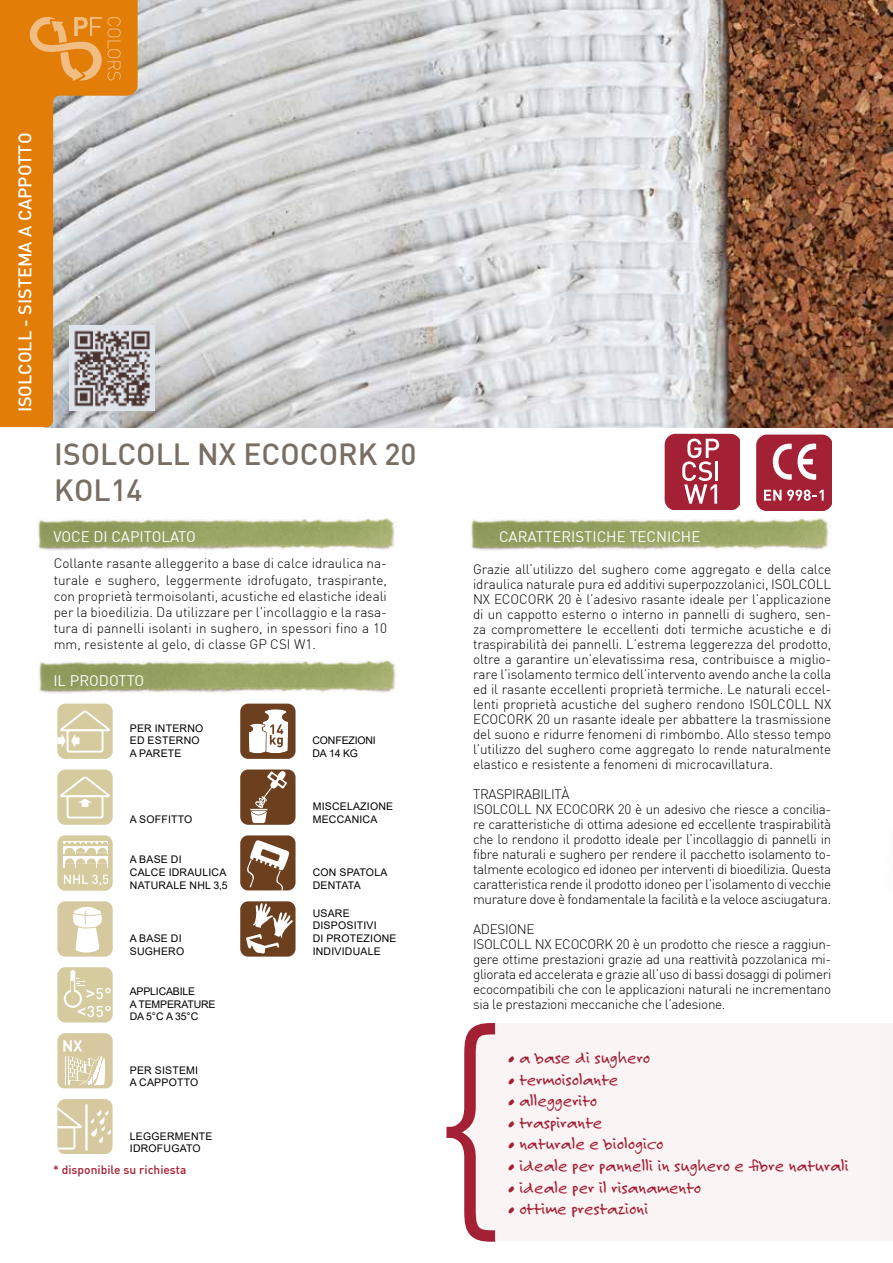
<style>
.page{position:relative;width:893px;height:1263px;background:#fff}
.page>*{position:absolute;margin:0;border:0;box-sizing:border-box;transform-origin:0 0}
.t1{font:500 30px/36px "DIN";color:#786e63}
.t2{font:18px "Felt Tip Roman";color:#a42035}
.t3{font:500 18px "DIN";color:#fff}
.t4{font:15px "DIN";color:#fff}
.t5{font:300 13.5px/15px "DIN";letter-spacing:-.025em;color:#000;text-align:justify}
.t6{font:500 12px "DIN";color:#a42035}
.t7{font:10.5px/12.6px "Arial";letter-spacing:.02em;color:#000}
.t8{font:10.5px/12.6px "Arial";letter-spacing:-.015em;color:#000}
</style>
<div class="page">
<img style="left:471px;top:518px;width:358px;height:33px">
<img style="left:39px;top:660px;width:357px;height:34px">
<img style="left:38px;top:517px;width:357px;height:34px">
<div style="left:495px;top:1023px;width:398px;height:218px;background:#faf4f5"></div>
<svg style="left:446px;top:1023px;width:49px;height:219px"></svg>
<img style="left:138px;top:0;width:755px;height:427px">
<svg style="left:0;top:0;width:138px;height:427px;background:#d39f63"></svg>
<svg style="left:756px;top:435px;width:75px;height:75px;background:#b34657"></svg>
<svg style="left:665px;top:434px;width:75px;height:76px;background:#b14253"></svg>
<svg style="left:28px;top:16px;width:93px;height:65px;background:#e6902c"></svg>
<img style="left:70px;top:325px;width:85px;height:85px">
<div style="left:57px;top:704px;width:56px;height:55px;background:#d6ca9f;border-radius:8px"></div>
<svg style="left:57px;top:710px;width:53px;height:42px"></svg>
<div style="left:240px;top:704px;width:56px;height:55px;background:#6c401f;border-radius:8px"></div>
<svg style="left:249px;top:709px;width:39px;height:45px"></svg>
<div style="left:57px;top:769px;width:56px;height:56px;background:#d6ca9f;border-radius:8px"></div>
<svg style="left:60px;top:776px;width:50px;height:42px"></svg>
<div style="left:240px;top:769px;width:56px;height:56px;background:#6c401f;border-radius:8px"></div>
<svg style="left:250px;top:771px;width:37px;height:52px"></svg>
<div style="left:57px;top:835px;width:56px;height:56px;background:#d6ca9f;border-radius:8px"></div>
<div style="left:63px;top:841px;width:45px;height:26px;background:#fff"></div>
<hr style="left:63px;top:844px;width:45px;height:2px;background:#d6ca9f">
<hr style="left:63px;top:855px;width:45px;height:1px;background:#d6ca9f">
<svg style="left:65px;top:842px;width:42px;height:26px"></svg>
<svg style="left:64px;top:874px;width:44px;height:12px"></svg>
<div style="left:240px;top:835px;width:56px;height:55px;background:#6c401f;border-radius:8px"></div>
<svg style="left:245px;top:840px;width:45px;height:51px"></svg>
<div style="left:57px;top:901px;width:56px;height:56px;background:#d6c89f;border-radius:8px"></div>
<svg style="left:73px;top:906px;width:29px;height:47px"></svg>
<div style="left:240px;top:901px;width:56px;height:56px;background:#6c401f;border-radius:8px"></div>
<svg style="left:246px;top:902px;width:47px;height:51px"></svg>
<div style="left:57px;top:967px;width:56px;height:55px;background:#d6ca9f;border-radius:8px"></div>
<svg style="left:64px;top:989px;width:18px;height:19px"></svg>
<svg style="left:70px;top:970px;width:5px;height:31px"></svg>
<div style="left:66px;top:992px;width:14px;height:14px;background:#d6ca9f;border-radius:50%"></div>
<hr style="left:72px;top:982px;width:2px;height:21px;background:#d6ca9f">
<svg style="left:78px;top:1006px;width:33px;height:11px"></svg>
<svg style="left:77px;top:978px;width:34px;height:21px"></svg>
<svg style="left:57px;top:1033px;width:56px;height:56px"></svg>
<svg style="left:57px;top:1099px;width:56px;height:54px;background:#dcd1ae"></svg>
<h2 class="t3" style="left:13px;top:412px;width:281px;rotate:-90deg">ISOLCOLL - SISTEMA A CAPPOTTO</h2>
<h1 class="t1" style="left:54px;top:435px;width:364px">ISOLCOLL NX ECOCORK 20<br>KOL14</h1>
<p class="t4" style="left:53px;top:527px;width:144px">VOCE DI CAPITOLATO</p>
<p class="t4" style="left:499px;top:527px;width:203px">CARATTERISTICHE TECNICHE</p>
<p class="t5" style="left:54px;top:555px;width:335px;line-height:16.2px">Collante rasante alleggerito a base di calce idraulica na&shy;turale e sughero, leggermente idrofugato, traspirante, con proprietà termoisolanti, acustiche ed elastiche ideali per la bioedilizia. Da utilizzare per l’incollaggio e la rasa&shy;tura di pannelli isolanti in sughero, in spessori fino a 10 mm, resistente al gelo, di classe GP CSI W1.</p>
<p class="t5" style="left:473px;top:561px;width:360px">Grazie all’utilizzo del sughero come aggregato e della calce idraulica naturale pura ed additivi superpozzolanici, ISOLCOLL NX ECOCORK 20 è l’adesivo rasante ideale per l’applicazione di un cappotto esterno o interno in pannelli di sughero, sen&shy;za compromettere le eccellenti doti termiche acustiche e di traspirabilità dei pannelli. L’estrema leggerezza del prodotto, oltre a garantire un’elevatissima resa, contribuisce a miglio&shy;rare l’isolamento termico dell’intervento avendo anche la colla ed il rasante eccellenti proprietà termiche. Le naturali eccel&shy;lenti proprietà acustiche del sughero rendono ISOLCOLL NX ECOCORK 20 un rasante ideale per abbattere la trasmissione del suono e ridurre fenomeni di rimbombo. Allo stesso tempo l’utilizzo del sughero come aggregato lo rende naturalmente elastico e resistente a fenomeni di microcavillatura.</p>
<p class="t5" style="left:473px;top:786px;width:360px;text-align:left">TRASPIRABILITÀ<br>ISOLCOLL NX ECOCORK 20 è un adesivo che riesce a concilia&shy;re caratteristiche di ottima adesione ed eccellente traspirabilità che lo rendono il prodotto ideale per l’incollaggio di pannelli in fibre naturali e sughero per rendere il pacchetto isolamento to&shy;talmente ecologico ed idoneo per interventi di bioedilizia. Questa caratteristica rende il prodotto idoneo per l’isolamento di vecchie murature dove è fondamentale la facilità e la veloce asciugatura.</p>
<p class="t5" style="left:473px;top:921px;width:360px;text-align:left">ADESIONE<br>ISOLCOLL NX ECOCORK 20 è un prodotto che riesce a raggiun&shy;gere ottime prestazioni grazie ad una reattività pozzolanica mi&shy;gliorata ed accelerata e grazie all’uso di bassi dosaggi di polimeri ecocompatibili che con le applicazioni naturali ne incrementano sia le prestazioni meccaniche che l’adesione.</p>
<p class="t4" style="left:53px;top:672px;width:93px">IL PRODOTTO</p>
<p class="t7" style="left:130px;top:721px;width:75px">PER INTERNO<br>ED ESTERNO<br>A PARETE</p>
<p class="t8" style="left:313px;top:734px;width:65px">CONFEZIONI<br>DA 14 KG</p>
<p class="t7" style="left:313px;top:800px;width:82px">MISCELAZIONE<br>MECCANICA</p>
<p class="t7" style="left:130px;top:813px;width:64px">A SOFFITTO</p>
<p class="t7" style="left:130px;top:853px;width:99px">A BASE DI<br>CALCE IDRAULICA<br>NATURALE NHL 3,5</p>
<p class="t7" style="left:313px;top:866px;width:76px">CON SPATOLA<br>DENTATA</p>
<p class="t7" style="left:313px;top:907px;width:85px">USARE<br>DISPOSITIVI<br>DI PROTEZIONE<br>INDIVIDUALE</p>
<p class="t7" style="left:130px;top:932px;width:56px">A BASE DI<br>SUGHERO</p>
<p class="t8" style="left:130px;top:985px;width:87px">APPLICABILE<br>A TEMPERATURE<br>DA 5°C A 35°C</p>
<p class="t7" style="left:130px;top:1064px;width:70px">PER SISTEMI<br>A CAPPOTTO</p>
<p class="t7" style="left:130px;top:1129px;width:84px">LEGGERMENTE<br>IDROFUGATO</p>
<p class="t6" style="left:53px;top:1162px;width:135px">* disponibile su richiesta</p>
<h2 class="t2" style="left:508px;top:1046px;width:144px">• a base di sughero</h2>
<h2 class="t2" style="left:508px;top:1067px;width:112px">• termoisolante</h2>
<h2 class="t2" style="left:508px;top:1089px;width:91px">• alleggerito</h2>
<h2 class="t2" style="left:508px;top:1110px;width:96px">• traspirante</h2>
<h2 class="t2" style="left:508px;top:1132px;width:157px">• naturale e biologico</h2>
<h2 class="t2" style="left:508px;top:1154px;width:342px">• ideale per pannelli in sughero e fibre naturali</h2>
<h2 class="t2" style="left:508px;top:1175px;width:195px">• ideale per il risanamento</h2>
<h2 class="t2" style="left:508px;top:1197px;width:142px">• ottime prestazioni</h2>
</div>
